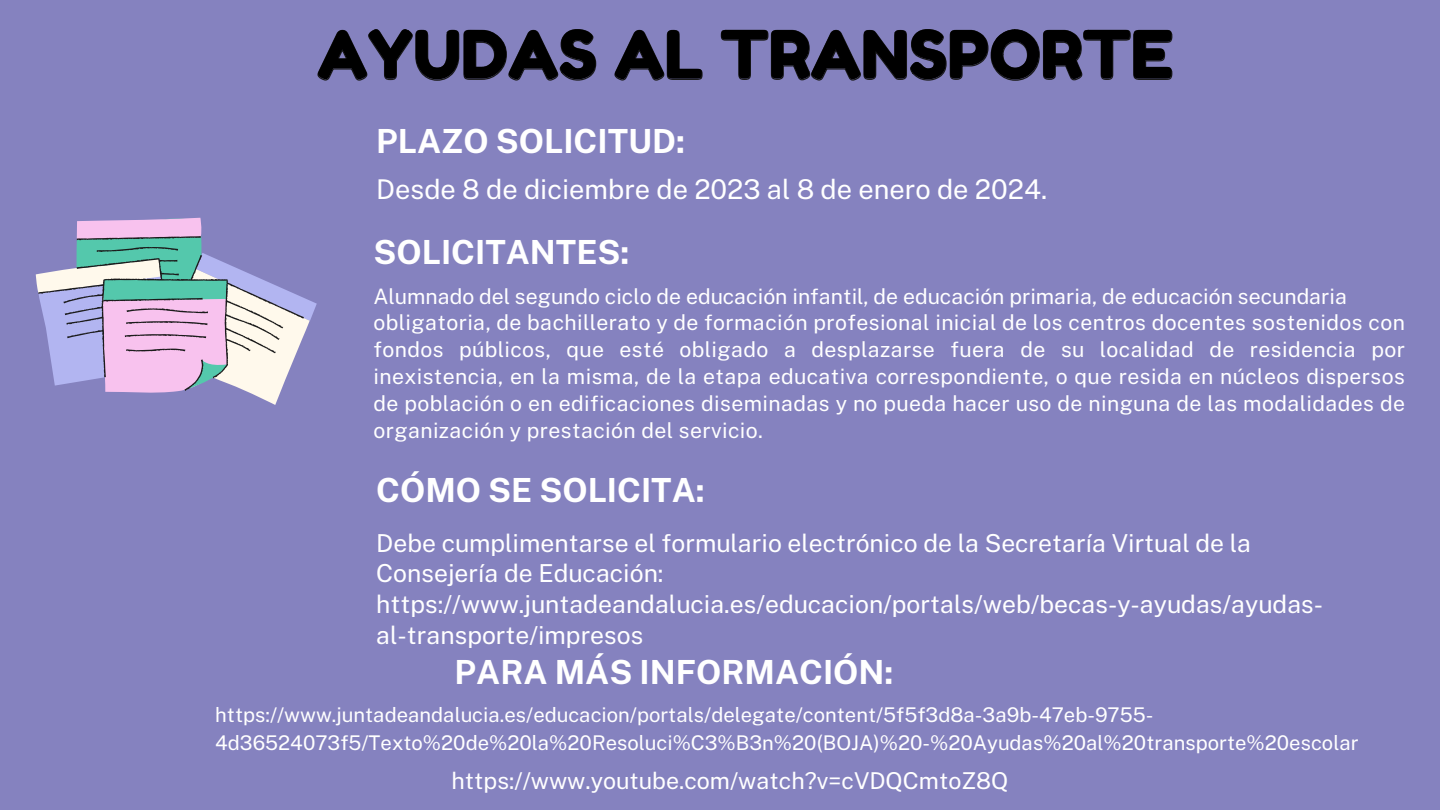
<style>
.page{position:relative;width:1440px;height:810px;background:#8582bf}
.page>*{position:absolute;margin:0;border:0;box-sizing:border-box;transform-origin:0 0}
.t1{font:66.2px "Fredoka One";color:#000}
.t2{font:700 33.2px "Public Sans";color:#fff}
.t3{font:27.2px "Public Sans";color:#fff}
.t4{font:24.7px/30.8px "Public Sans";color:#fff}
.t5{font:23.2px "Public Sans";color:#fff}
.t6{font:21.2px/27px "Public Sans";color:#fff;text-align:justify}
.t7{font:20.2px/27.8px "Public Sans";color:#fff}
</style>
<div class="page">
<svg style="left:35px;top:218px;width:282px;height:187px"></svg>
<svg style="left:317px;top:29px;width:855px;height:52px"></svg>
<p class="t1" style="left:317px;top:14px;width:858px">AYUDAS AL TRANSPORTE</p>
<p class="t2" style="left:376px;top:121px;width:310px">PLAZO SOLICITUD:</p>
<p class="t3" style="left:376px;top:173px;width:673px">Desde 8 de diciembre de 2023 al 8 de enero de 2024.</p>
<p class="t2" style="left:374px;top:232px;width:258px">SOLICITANTES:</p>
<p class="t6" style="left:374px;top:282px;width:975px">Alumnado del segundo ciclo de educación infantil, de educación primaria, de educación secundaria</p>
<p class="t6" style="left:374px;top:308px;width:1033px">obligatoria, de bachillerato y de formación profesional inicial de los centros docentes sostenidos con fondos públicos, que esté obligado a desplazarse fuera de su localidad de residencia por inexistencia, en la misma, de la etapa educativa correspondiente, o que resida en núcleos dispersos de población o en edificaciones diseminadas y no pueda hacer uso de ninguna de las modalidades de organización y prestación del servicio.</p>
<p class="t2" style="left:376px;top:470px;width:330px">CÓMO SE SOLICITA:</p>
<p class="t4" style="left:376px;top:528px;width:876px">Debe cumplimentarse el formulario electrónico de la Secretaría Virtual de la</p>
<p class="t4" style="left:376px;top:558px;width:289px">Consejería de Educación:</p>
<p class="t4" style="left:376px;top:589px;width:949px">https://www.juntadeandalucia.es/educacion/portals/web/becas-y-ayudas/ayudas&shy;al-transporte/impresos</p>
<p class="t2" style="left:455px;top:653px;width:440px">PARA MÁS INFORMACIÓN:</p>
<p class="t7" style="left:215px;top:701px;width:1145px">https://www.juntadeandalucia.es/educacion/portals/delegate/content/5f5f3d8a-3a9b-47eb-9755-<br>4d36524073f5/Texto%20de%20la%20Resoluci%C3%B3n%20(BOJA)%20-%20Ayudas%20al%20transporte%20escolar</p>
<p class="t5" style="left:451px;top:767px;width:559px">https://www.youtube.com/watch?v=cVDQCmtoZ8Q</p>
</div>
